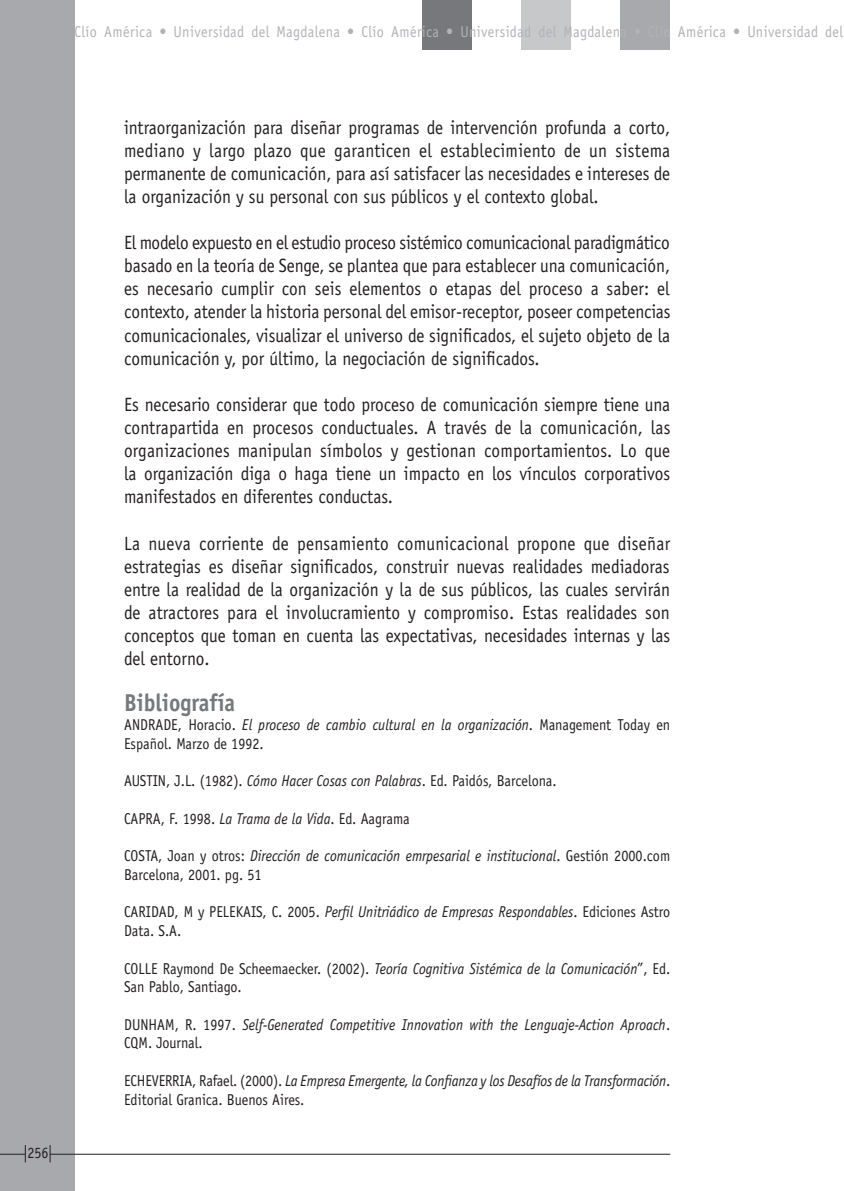
<style>
.page{position:relative;width:844px;height:1191px;background:#fff}
.page>*{position:absolute;margin:0;border:0;box-sizing:border-box;transform-origin:0 0}
.Sub_título{font:700 24.5px "Officina Sans";color:#76787b;scale:.9 1}
.C__de_texto{font:19.25px/23.1px "Officina Sans";color:#231f20;text-align:justify;scale:.9 1}
.C__de_texto_1{font:15.75px/18.7px "Officina Sans";color:#231f20;scale:.9 1}
.C__de_texto_1-2{font:italic 15.75px/18.7px "Officina Sans";color:#231f20;scale:.9 1}
.t1{font:15.75px "Officina Sans";letter-spacing:.03em;color:#b2b3b7;scale:.9 1}
.s1{font-style:italic}
.s2{font-style:normal}
</style>
<div class="page">
<div style="left:0;top:0;width:74px;height:1191px;background:#a8a9ad"></div>
<hr style="left:50px;top:1153px;width:620px;height:1px;background:#231f20">
<div style="left:422px;top:0;width:49px;height:50px;background:#76787b"></div>
<div style="left:620px;top:0;width:50px;height:50px;background:#a8a9ad"></div>
<div style="left:521px;top:0;width:49px;height:50px;background:#c7c8ca"></div>
<svg style="left:50px;top:1145px;width:1px;height:17px"></svg>
<svg style="left:0;top:1145px;width:26px;height:17px"></svg>
<p class="t1" style="left:74px;top:22px;width:855px">Clío América • Universidad del Magdalena • Clío América • Universidad del Magdalena • Clío América • Universidad del</p>
<p class="C__de_texto_1" style="left:27px;top:1143px;width:25px">256</p>
<p class="C__de_texto" style="left:124px;top:115px;width:608px">intraorganización para diseñar programas de intervención profunda a corto, mediano y largo plazo que garanticen el establecimiento de un sistema permanente de comunicación, para así satisfacer las necesidades e intereses de la organización y su personal con sus públicos y el contexto global.</p>
<p class="C__de_texto" style="left:124px;top:231px;width:608px">El modelo expuesto en el estudio proceso sistémico comunicacional paradigmático basado en la teoría de Senge, se plantea que para establecer una comunicación, es necesario cumplir con seis elementos o etapas del proceso a saber: el contexto, atender la historia personal del emisor-receptor, poseer competencias comunicacionales, visualizar el universo de significados, el sujeto objeto de la comunicación y, por último, la negociación de significados.</p>
<p class="C__de_texto" style="left:124px;top:393px;width:608px">Es necesario considerar que todo proceso de comunicación siempre tiene una contrapartida en procesos conductuales. A través de la comunicación, las organizaciones manipulan símbolos y gestionan comportamientos. Lo que la organización diga o haga tiene un impacto en los vínculos corporativos manifestados en diferentes conductas.</p>
<p class="C__de_texto" style="left:124px;top:531px;width:608px">La nueva corriente de pensamiento comunicacional propone que diseñar estrategias es diseñar significados, construir nuevas realidades mediadoras entre la realidad de la organización y la de sus públicos, las cuales servirán de atractores para el involucramiento y compromiso. Estas realidades son conceptos que toman en cuenta las expectativas, necesidades internas y las del entorno.</p>
<p class="Sub_título" style="left:124px;top:687px;width:125px">Bibliografía</p>
<p class="C__de_texto_1" style="left:124px;top:715px;width:608px">ANDRADE, Horacio. <span class="s1">El proceso de cambio cultural en la organización</span>. Management Today en<br>Español. Marzo de 1992.</p>
<p class="C__de_texto_1" style="left:124px;top:771px;width:482px">AUSTIN, J.L. (1982). <span class="s1">Cómo Hacer Cosas con Palabras</span>. Ed. Paidós, Barcelona.</p>
<p class="C__de_texto_1" style="left:124px;top:809px;width:318px">CAPRA, F. 1998. <span class="s1">La Trama de la Vida</span>. Ed. Aagrama</p>
<p class="C__de_texto_1" style="left:124px;top:846px;width:608px">COSTA, Joan y otros: <span class="s1">Dirección de comunicación emrpesarial e institucional</span>. Gestión 2000.com<br>Barcelona, 2001. pg. 51</p>
<p class="C__de_texto_1" style="left:124px;top:902px;width:608px">CARIDAD, M y PELEKAIS, C. 2005. <span class="s1">Perfil Unitriádico de Empresas Respondables</span>. Ediciones Astro<br>Data. S.A.</p>
<p class="C__de_texto_1" style="left:124px;top:959px;width:608px">COLLE Raymond De Scheemaecker. (2002). <span class="s1">Teoría Cognitiva Sistémica de la Comunicación</span>”, Ed.<br>San Pablo, Santiago.</p>
<p class="C__de_texto_1-2" style="left:124px;top:1015px;width:608px"><span class="s2">DUNHAM, R. 1997.</span> Self-Generated Competitive Innovation with the Lenguaje-Action Aproach<span class="s2">.<br>CQM. Journal.</span></p>
<p class="C__de_texto_1-2" style="left:124px;top:1071px;width:608px"><span class="s2">ECHEVERRIA, Rafael. (2000).</span> La Empresa Emergente, la Confianza y los Desafíos de la Transformación<span class="s2">.<br>Editorial Granica. Buenos Aires.</span></p>
</div>
